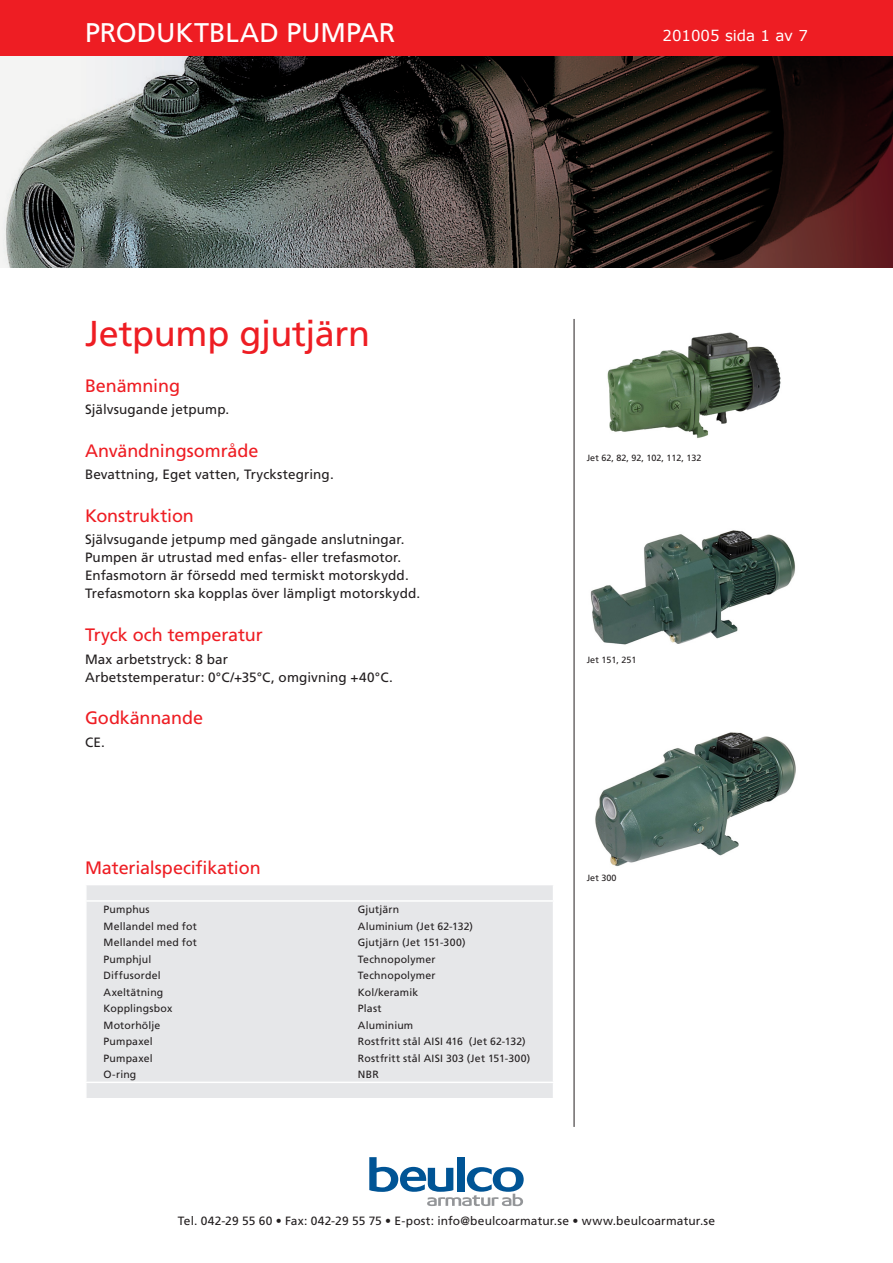
<style>
.page{position:relative;width:893px;height:1263px;background:#fff}
.page>*{position:absolute;margin:0;border:0;box-sizing:border-box;transform-origin:0 0}
.Artikelgrupp{font:36px "Frutiger LT Std";letter-spacing:-.01em;color:#ee1d23}
.t1{font:27px "Frutiger LT Std";color:#fff}
.Mellanrubrik{font:18px "Frutiger LT Std";letter-spacing:-.005em;color:#ee1d23}
.Materialspecrubrik{font:18px "Frutiger LT Std";letter-spacing:-.01em;color:#ee1d23}
.t2{font:15px "Verdana";color:#fff}
.Brödtext{font:13.5px/18px "Frutiger LT Std";letter-spacing:.01em;color:#231f20}
.t3{font:12px "Frutiger LT Std";letter-spacing:.01em;color:#231f20}
.MaterialspecText{font:10.5px "Frutiger LT Std";letter-spacing:.02em;color:#231f20}
.t4{font:9px "Frutiger";color:#231f20}
</style>
<div class="page">
<svg style="left:0;top:55px;width:893px;height:213px;background:#4c4744"></svg>
<div style="left:0;top:0;width:893px;height:55px;background:#ee1d23"></div>
<svg style="left:369px;top:1157px;width:155px;height:49px"></svg>
<hr style="left:574px;top:319px;width:1px;height:808px;background:#231f20">
<div style="left:87px;top:885px;width:466px;height:213px;background:#e6e7e9"></div>
<svg style="left:86px;top:885px;width:1px;height:15px"></svg>
<hr style="left:85px;top:900px;width:469px;height:2px;background:#fff">
<hr style="left:85px;top:1081px;width:469px;height:2px;background:#fff">
<svg style="left:86px;top:1083px;width:1px;height:15px"></svg>
<img style="left:607px;top:332px;width:174px;height:107px">
<img style="left:595px;top:732px;width:201px;height:135px">
<img style="left:590px;top:530px;width:205px;height:115px">
<h2 class="t1" style="left:85px;top:16px;width:278px">PRODUKTBLAD Pu mpar</h2>
<p class="t2" style="left:662px;top:25px;width:147px">201005 sida 1 av 7</p>
<p class="Artikelgrupp" style="left:85px;top:312px;width:287px">Jetpump gjutjärn</p>
<p class="Mellanrubrik" style="left:85px;top:375px;width:96px">Benämning</p>
<p class="Brödtext" style="left:85px;top:401px;width:146px">Självsugande jetpump.</p>
<p class="Mellanrubrik" style="left:85px;top:440px;width:175px">Användningsområde</p>
<p class="Brödtext" style="left:85px;top:466px;width:250px">Bevattning, Eget vatten, Tryckstegring.</p>
<p class="Mellanrubrik" style="left:85px;top:505px;width:110px">Konstruktion</p>
<p class="Brödtext" style="left:85px;top:531px;width:337px">Självsugande jetpump med gängade anslutningar.<br>Pumpen är utrustad med enfas- eller trefasmotor.<br>Enfasmotorn är försedd med termiskt motorskydd.<br>Trefasmotorn ska kopplas över lämpligt motorskydd.</p>
<p class="Mellanrubrik" style="left:85px;top:624px;width:179px">Tryck och temperatur</p>
<p class="Brödtext" style="left:85px;top:650px;width:144px">M ax arbetstryck: 8 bar</p>
<p class="Brödtext" style="left:85px;top:668px;width:309px">Arbetstemperatur: 0°C/+35°C, omgivning +40°C.</p>
<p class="Mellanrubrik" style="left:85px;top:708px;width:120px">Godkännande</p>
<p class="Brödtext" style="left:85px;top:733px;width:21px">CE.</p>
<p class="Materialspecrubrik" style="left:85px;top:857px;width:177px">M aterialspecifikation</p>
<p class="MaterialspecText" style="left:104px;top:903px;width:48px">Pumphus</p>
<p class="MaterialspecText" style="left:358px;top:903px;width:43px">Gjutjärn</p>
<p class="MaterialspecText" style="left:104px;top:920px;width:95px">Mellandel med fot</p>
<p class="MaterialspecText" style="left:358px;top:920px;width:117px">Aluminium (Jet 62-132)</p>
<p class="MaterialspecText" style="left:104px;top:936px;width:95px">Mellandel med fot</p>
<p class="MaterialspecText" style="left:358px;top:936px;width:109px">Gjutjärn (Jet 151-300)</p>
<p class="MaterialspecText" style="left:104px;top:953px;width:49px">Pumphjul</p>
<p class="MaterialspecText" style="left:358px;top:953px;width:79px">Technopolymer</p>
<p class="MaterialspecText" style="left:104px;top:969px;width:59px">Diffusordel</p>
<p class="MaterialspecText" style="left:358px;top:969px;width:79px">Technopolymer</p>
<p class="MaterialspecText" style="left:104px;top:986px;width:61px">Axeltätning</p>
<p class="MaterialspecText" style="left:358px;top:986px;width:62px">Kol/keramik</p>
<p class="MaterialspecText" style="left:104px;top:1002px;width:70px">Kopplingsbox</p>
<p class="MaterialspecText" style="left:358px;top:1002px;width:25px">Plast</p>
<p class="MaterialspecText" style="left:104px;top:1019px;width:58px">Motorhölje</p>
<p class="MaterialspecText" style="left:358px;top:1019px;width:57px">Aluminium</p>
<p class="MaterialspecText" style="left:104px;top:1035px;width:51px">Pumpaxel</p>
<p class="MaterialspecText" style="left:358px;top:1035px;width:169px">Rostfritt stål AISI 416 (Jet 62-132)</p>
<p class="MaterialspecText" style="left:104px;top:1052px;width:51px">Pumpaxel</p>
<p class="MaterialspecText" style="left:358px;top:1052px;width:174px">Rostfritt stål AISI 303 (Jet 151-300)</p>
<p class="MaterialspecText" style="left:104px;top:1068px;width:34px">O-ring</p>
<p class="MaterialspecText" style="left:358px;top:1068px;width:22px">NBR</p>
<p class="t4" style="left:587px;top:453px;width:116px">Jet 62, 82, 92, 102, 112, 132</p>
<p class="t4" style="left:587px;top:655px;width:51px">Jet 151, 251</p>
<p class="t4" style="left:587px;top:873px;width:31px">Jet 300</p>
<p class="t3" style="left:178px;top:1214px;width:539px">Tel. 042-29 55 60 • Fax: 042-29 55 75 • E-post: info@beulcoarmatur.se • www.beulcoarmatur.se</p>
</div>
